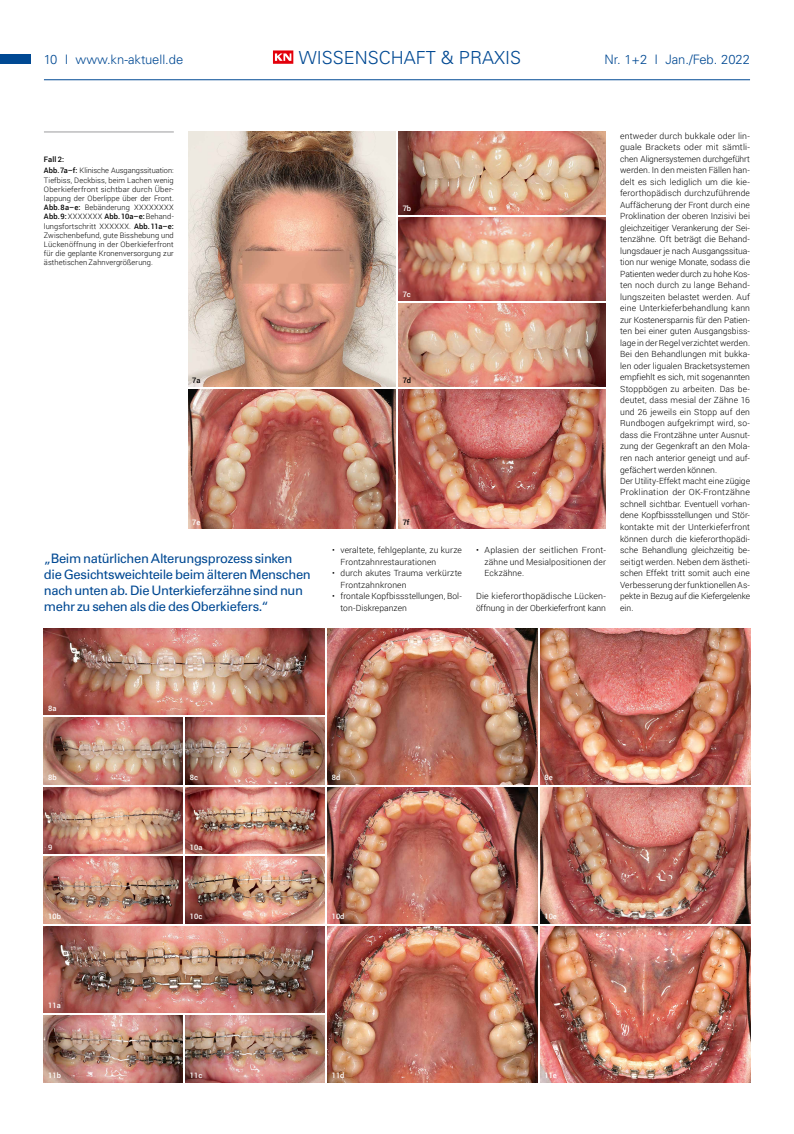
<style>
.page{position:relative;width:794px;height:1134px;background:#fff}
.page>*{position:absolute;margin:0;border:0;box-sizing:border-box;transform-origin:0 0}
.t1{font:300 18px "Univers CE";color:#004993}
.t2{font:500 13px/16px "Univers CE";letter-spacing:-.025em;color:#004993}
.t3{font:300 13px "Univers CE";color:#004993}
.t4{font:300 8.5px/11.5px "Roboto";letter-spacing:.01em;color:#000}
.t5{font:300 8.5px/11.5px "Roboto";letter-spacing:.01em;color:#000;text-align:justify;scale:1.04 1}
.t6{font:300 7.5px/9.2px "Roboto";letter-spacing:.005em;color:#000}
.t7{font:500 7.5px "Roboto";color:#fff}
.t8{font:500 7.5px "Roboto";color:#000}
.s1{font-weight:500}
</style>
<div class="page">
<svg style="left:273px;top:50px;width:20px;height:14px"></svg>
<svg style="left:275px;top:53px;width:16px;height:8px"></svg>
<hr style="left:44px;top:80px;width:706px;height:1px;background:#004993">
<div style="left:0;top:54px;width:31px;height:10px;background:#004993"></div>
<img style="left:188px;top:132px;width:207px;height:255px">
<img style="left:188px;top:390px;width:207px;height:139px">
<img style="left:398px;top:390px;width:208px;height:139px">
<img style="left:398px;top:132px;width:208px;height:83px">
<img style="left:44px;top:787px;width:139px;height:67px">
<img style="left:44px;top:628px;width:281px;height:87px">
<img style="left:44px;top:857px;width:139px;height:66px">
<img style="left:44px;top:718px;width:139px;height:66px">
<img style="left:186px;top:787px;width:139px;height:67px">
<img style="left:186px;top:857px;width:139px;height:66px">
<img style="left:186px;top:718px;width:139px;height:66px">
<img style="left:327px;top:787px;width:210px;height:136px">
<img style="left:327px;top:628px;width:210px;height:156px">
<img style="left:540px;top:787px;width:210px;height:136px">
<img style="left:540px;top:628px;width:210px;height:156px">
<img style="left:44px;top:926px;width:281px;height:86px">
<img style="left:44px;top:1015px;width:139px;height:67px">
<img style="left:186px;top:1015px;width:139px;height:67px">
<img style="left:327px;top:926px;width:210px;height:156px">
<img style="left:540px;top:926px;width:210px;height:156px">
<img style="left:398px;top:218px;width:208px;height:83px">
<img style="left:398px;top:304px;width:208px;height:83px">
<hr style="left:44px;top:132px;width:130px;height:1px;background:#9c9c9d">
<h2 class="t3" style="left:44px;top:52px;width:141px">10 I www.kn-aktuell.de</h2>
<h1 class="t1" style="left:299px;top:47px;width:224px">WISSENSCHAFT &amp; PRAXIS</h1>
<h2 class="t3" style="left:604px;top:52px;width:147px">Nr. 1+2 I Jan./Feb. 2022</h2>
<p class="t6" style="left:44px;top:153px;width:131px;line-height:11.5px"><span class="s1">Fall 2:<br>Abb. 7a–f:</span> Klinische Ausgangssituation:</p>
<p class="t6" style="left:44px;top:175px;width:131px;text-align:justify">Tiefbiss, Deckbiss, beim Lachen wenig Oberkieferfront sichtbar durch Über&shy;lappung der Oberlippe über der Front.<br><span class="s1">Abb. 8a–e:</span> Bebänderung XXXXXXXX <span class="s1">Abb. 9:</span> XXXXXXX <span class="s1">Abb. 10a–e:</span> Behand&shy;lungsfortschritt XXXXXX. <span class="s1">Abb. 11a–e:<br></span>Zwischenbefund, gute Bisshebung und Lückenöffnung in der Oberkieferfront für die geplante Kronenversorgung zur ästhetischen Zahnvergrößerung.</p>
<p class="t8" style="left:192px;top:375px;width:10px">7a</p>
<p class="t7" style="left:192px;top:517px;width:10px">7e</p>
<h2 class="t2" style="left:44px;top:550px;width:268px">„Beim natürlichen Alterungsprozess sinken die Gesichtsweichteile beim älteren Menschen nach unten ab. Die Unterkieferzähne sind nun mehr zu sehen als die des Oberkiefers.“</h2>
<p class="t7" style="left:403px;top:203px;width:10px">7b</p>
<p class="t7" style="left:403px;top:289px;width:10px">7c</p>
<p class="t8" style="left:403px;top:375px;width:10px">7d</p>
<p class="t8" style="left:403px;top:517px;width:8px">7f</p>
<p class="t4" style="left:340px;top:544px;width:123px;text-indent:-8px">• veraltete, fehlgeplante, zu kurze<br>Frontzahnrestaurationen</p>
<p class="t4" style="left:340px;top:567px;width:123px;text-indent:-8px">• durch akutes Trauma verkürzte<br>Frontzahnkronen</p>
<p class="t4" style="left:340px;top:590px;width:123px;text-indent:-8px">• frontale Kopfbissstellungen, Bol&shy;ton-Diskrepanzen</p>
<p class="t5" style="left:484px;top:544px;width:118px;text-indent:-9px">• Aplasien der seitlichen Front&shy;zähne und Mesialpositionen der Eckzähne.</p>
<p class="t4" style="left:476px;top:590px;width:131px">Die kieferorthopädische Lücken&shy;öffnung in der Oberkieferfront kann</p>
<p class="t4" style="left:620px;top:130px;width:131px">entweder durch bukkale oder lin&shy;guale Brackets oder mit sämtli&shy;chen Alignersystemen durchgeführt werden. In den meisten Fällen han&shy;delt es sich lediglich um die kie&shy;ferorthopädisch durchzuführende Auffächerung der Front durch eine Proklination der oberen Inzisivi bei gleichzeitiger Verankerung der Sei&shy;tenzähne. Oft beträgt die Behand&shy;lungsdauer je nach Ausgangssitua&shy;tion nur wenige Monate, sodass die Patienten weder durch zu hohe Kos&shy;ten noch durch zu lange Behand&shy;lungszeiten belastet werden. Auf eine Unterkieferbehandlung kann zur Kostenersparnis für den Patien&shy;ten bei einer guten Ausgangsbiss&shy;lage in der Regel verzichtet werden.<br>Bei den Behandlungen mit bukka&shy;len oder ligualen Bracketsystemen empfiehlt es sich, mit sogenannten Stoppbögen zu arbeiten. Das be&shy;deutet, dass mesial der Zähne 16 und 26 jeweils ein Stopp auf den Rundbogen aufgekrimpt wird, so&shy;dass die Frontzähne unter Ausnut&shy;zung der Gegenkraft an den Mola&shy;ren nach anterior geneigt und auf&shy;gefächert werden können.<br>Der Utility-Effekt macht eine zügige Proklination der OK-Frontzähne schnell sichtbar. Eventuell vorhan&shy;dene Kopfbissstellungen und Stör&shy;kontakte mit der Unterkieferfront können durch die kieferorthopädi&shy;sche Behandlung gleichzeitig be&shy;seitigt werden. Neben dem ästheti&shy;schen Effekt tritt somit auch eine Verbesserung der funktionellen As&shy;pekte in Bezug auf die Kiefergelenke ein.</p>
<p class="t7" style="left:48px;top:703px;width:10px">8a</p>
<p class="t7" style="left:48px;top:772px;width:10px">8b</p>
<p class="t7" style="left:48px;top:842px;width:6px">9</p>
<p class="t7" style="left:48px;top:911px;width:14px">10b</p>
<p class="t7" style="left:48px;top:1000px;width:14px">11a</p>
<p class="t7" style="left:190px;top:772px;width:10px">8c</p>
<p class="t7" style="left:190px;top:842px;width:14px">10a</p>
<p class="t7" style="left:190px;top:911px;width:14px">10c</p>
<p class="t7" style="left:332px;top:772px;width:10px">8d</p>
<p class="t7" style="left:332px;top:911px;width:14px">10d</p>
<p class="t7" style="left:544px;top:772px;width:10px">8e</p>
<p class="t7" style="left:544px;top:911px;width:14px">10e</p>
<p class="t7" style="left:48px;top:1070px;width:14px">11b</p>
<p class="t7" style="left:190px;top:1070px;width:14px">11c</p>
<p class="t7" style="left:332px;top:1070px;width:14px">11d</p>
<p class="t7" style="left:544px;top:1070px;width:14px">11e</p>
</div>
